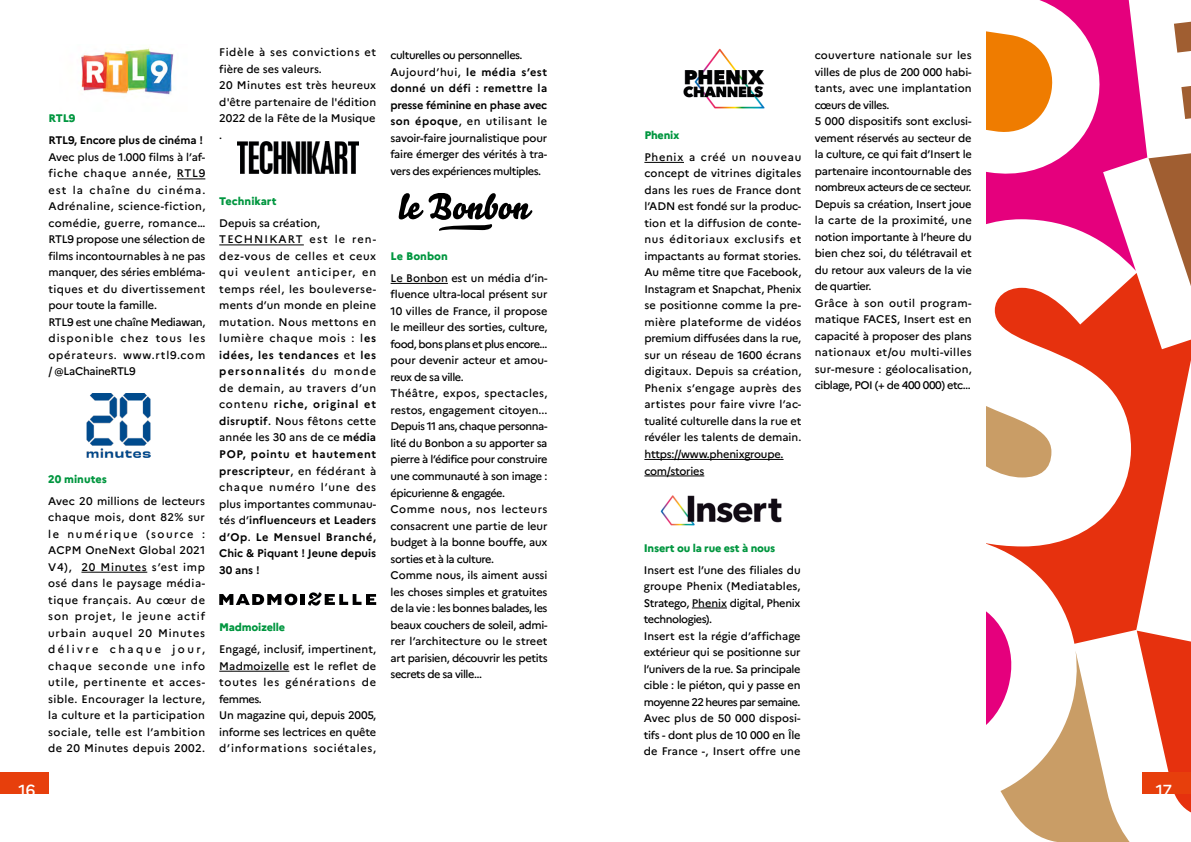
<style>
.page{position:relative;width:1191px;height:842px;background:#fff}
.page>*{position:absolute;margin:0;border:0;box-sizing:border-box;transform-origin:0 0}
.t1{font:500 16px "Marianne";color:#fff}
._01_Texte-labeur_Spe{font:500 11px/16.5px "Marianne";letter-spacing:-.005em;color:#000;text-align:justify}
._01_Texte-labeur_Spe-2{font:800 11px "Marianne";letter-spacing:-.02em;color:#00963f}
._01_Texte-labeur_Spe-3{font:500 11px/16.5px "Marianne";letter-spacing:.05em;color:#000}
._01_Texte-labeur_Spe-4{font:800 11px "Marianne";color:#00963f}
._01_Texte-labeur_Spe-5{font:500 11px "Marianne";letter-spacing:-.04em;color:#000}
._01_Texte-labeur_Spe-6{font:700 11px "Marianne";letter-spacing:-.01em;color:#000}
.s1{font-weight:700}
</style>
<div class="page">
<svg style="left:1148px;top:21px;width:43px;height:252px"></svg>
<svg style="left:986px;top:0;width:161px;height:271px"></svg>
<svg style="left:986px;top:273px;width:205px;height:315px"></svg>
<svg style="left:986px;top:588px;width:205px;height:254px"></svg>
<svg style="left:986px;top:31px;width:69px;height:105px"></svg>
<img style="left:683px;top:48px;width:82px;height:61px">
<hr style="left:644px;top:162px;width:40px;height:1px;background:#000">
<hr style="left:644px;top:459px;width:139px;height:1px;background:#000">
<hr style="left:644px;top:475px;width:60px;height:1px;background:#000">
<hr style="left:81px;top:572px;width:66px;height:1px;background:#000">
<img style="left:87px;top:393px;width:64px;height:65px">
<hr style="left:219px;top:244px;width:85px;height:1px;background:#000">
<img style="left:237px;top:141px;width:121px;height:32px">
<hr style="left:219px;top:671px;width:70px;height:1px;background:#000">
<svg style="left:219px;top:594px;width:78px;height:11px"></svg>
<div style="left:300px;top:594px;width:5px;height:11px;background:#000001"></div>
<svg style="left:308px;top:592px;width:68px;height:13px"></svg>
<svg style="left:399px;top:193px;width:133px;height:38px"></svg>
<hr style="left:390px;top:283px;width:58px;height:1px;background:#000">
<img style="left:660px;top:495px;width:122px;height:31px">
<hr style="left:692px;top:607px;width:35px;height:1px;background:#000">
<img style="left:81px;top:48px;width:93px;height:47px">
<svg style="left:177px;top:178px;width:28px;height:1px"></svg>
<div style="left:0;top:772px;width:48px;height:22px;background:#e73f0c"></div>
<div style="left:1142px;top:772px;width:49px;height:22px;background:#e73f0c"></div>
<p class="_01_Texte-labeur_Spe-2" style="left:48px;top:112px;width:29px">RTL9</p>
<p class="_01_Texte-labeur_Spe-6" style="left:48px;top:134px;width:156px">RTL9, Encore plus de cinéma !</p>
<p class="_01_Texte-labeur_Spe" style="left:48px;top:149px;width:158px">Avec plus de 1.000 films à l’af&shy;fiche chaque année, RTL9 est la chaîne du cinéma.<br>Adrénaline, science-fiction, comédie, guerre, romance… RTL9 propose une sélection de films incontournables à ne pas manquer, des séries embléma&shy;tiques et du divertissement pour toute la famille.</p>
<p class="_01_Texte-labeur_Spe" style="left:48px;top:314px;width:158px">RTL9 est une chaîne Mediawan, disponible chez tous les opérateurs. www.rtl9.com / @LaChaineRTL9</p>
<p class="_01_Texte-labeur_Spe-4" style="left:48px;top:472px;width:60px">20 minutes</p>
<p class="_01_Texte-labeur_Spe" style="left:48px;top:493px;width:158px">Avec 20 millions de lecteurs chaque mois, dont 82% sur le numérique (source :<br>ACPM OneNext Global 2021<br>V4), 20 Minutes s’est imp osé dans le paysage média&shy;tique français. Au cœur de son projet, le jeune actif urbain auquel 20 Minutes délivre chaque jour, chaque seconde une info utile, pertinente et acces&shy;sible. Encourager la lecture, la culture et la participation sociale, telle est l’ambition de 20 Minutes depuis 2002.</p>
<p class="_01_Texte-labeur_Spe-3" style="left:219px;top:44px;width:158px">Fidèle à ses convictions et fière de ses valeurs.</p>
<p class="_01_Texte-labeur_Spe" style="left:219px;top:77px;width:158px">20 Minutes est très heureux d'être partenaire de l'édition 2022 de la Fête de la Musique</p>
<p class="_01_Texte-labeur_Spe" style="left:219px;top:127px;width:4px">.</p>
<p class="_01_Texte-labeur_Spe-4" style="left:219px;top:194px;width:59px">Technikart</p>
<p class="_01_Texte-labeur_Spe" style="left:219px;top:215px;width:102px">Depuis sa création,</p>
<p class="_01_Texte-labeur_Spe" style="left:219px;top:231px;width:158px">TECHNIKART est le ren&shy;dez-vous de celles et ceux qui veulent anticiper, en temps réel, les bouleverse&shy;ments d’un monde en pleine mutation. Nous mettons en lumière chaque mois : l<span class="s1">es idées, les tendances</span> et <span class="s1">les personnalités</span> du monde de demain, au travers d’un contenu <span class="s1">riche, original et disruptif</span>. Nous fêtons cette année les 30 ans de ce <span class="s1">média POP, pointu et hautement prescripteur</span>, en fédérant à chaque numéro l’une des plus importantes communau&shy;tés d’<span class="s1">influenceurs et Leaders d’Op</span>. <span class="s1">Le Mensuel Branché, Chic &amp; Piquant ! Jeune depuis 30 ans !</span></p>
<p class="_01_Texte-labeur_Spe-2" style="left:219px;top:621px;width:67px">Madmoizelle</p>
<p class="_01_Texte-labeur_Spe" style="left:219px;top:641px;width:158px">Engagé, inclusif, impertinent, Madmoizelle est le reflet de toutes les générations de femmes.</p>
<p class="_01_Texte-labeur_Spe" style="left:219px;top:707px;width:158px">Un magazine qui, depuis 2005, informe ses lectrices en quête d’informations sociétales,</p>
<p class="_01_Texte-labeur_Spe-5" style="left:390px;top:49px;width:134px">culturelles ou personnelles.</p>
<p class="_01_Texte-labeur_Spe" style="left:390px;top:64px;width:158px">Aujourd’hui, <span class="s1">le média s’est donné un défi : remettre la presse féminine en phase avec son époque</span>, en utilisant le savoir-faire journalistique pour faire émerger des vérités à tra&shy;vers des expériences multiples.</p>
<p class="_01_Texte-labeur_Spe-4" style="left:390px;top:249px;width:59px">Le Bonbon</p>
<p class="_01_Texte-labeur_Spe" style="left:390px;top:270px;width:158px">Le Bonbon est un média d’in&shy;fluence ultra-local présent sur 10 villes de France, il propose le meilleur des sorties, culture, food, bons plans et plus encore… pour devenir acteur et amou&shy;reux de sa ville.</p>
<p class="_01_Texte-labeur_Spe" style="left:390px;top:385px;width:158px">Théâtre, expos, spectacles, restos, engagement citoyen...<br>Depuis 11 ans, chaque personna&shy;lité du Bonbon a su apporter sa pierre à l’édifice pour construire une communauté à son image : épicurienne &amp; engagée.</p>
<p class="_01_Texte-labeur_Spe" style="left:390px;top:501px;width:158px">Comme nous, nos lecteurs consacrent une partie de leur budget à la bonne bouffe, aux sorties et à la culture.</p>
<p class="_01_Texte-labeur_Spe" style="left:390px;top:567px;width:158px">Comme nous, ils aiment aussi les choses simples et gratuites de la vie : les bonnes balades, les beaux couchers de soleil, admi&shy;rer l’architecture ou le street art parisien, découvrir les petits secrets de sa ville…</p>
<p class="_01_Texte-labeur_Spe-2" style="left:644px;top:128px;width:37px">Phenix</p>
<p class="_01_Texte-labeur_Spe" style="left:644px;top:149px;width:158px;text-align:left">Phenix a créé un nouveau concept de vitrines digitales dans les rues de France dont l’ADN est fondé sur la produc&shy;tion et la diffusion de conte&shy;nus éditoriaux exclusifs et impactants au format stories.<br>Au même titre que Facebook,<br>Instagram et Snapchat, Phenix se positionne comme la pre&shy;mière plateforme de vidéos premium diffusées dans la rue, sur un réseau de 1600 écrans digitaux. Depuis sa création,<br>Phenix s’engage auprès des artistes pour faire vivre l’ac&shy;tualité culturelle dans la rue et révéler les talents de demain. https://www.phenixgroupe. com/stories</p>
<p class="_01_Texte-labeur_Spe" style="left:814px;top:47px;width:158px">couverture nationale sur les villes de plus de 200 000 habi&shy;tants, avec une implantation cœurs de villes.</p>
<p class="_01_Texte-labeur_Spe" style="left:814px;top:113px;width:158px">5 000 dispositifs sont exclusi&shy;vement réservés au secteur de la culture, ce qui fait d’Insert le partenaire incontournable des nombreux acteurs de ce secteur.</p>
<p class="_01_Texte-labeur_Spe" style="left:814px;top:196px;width:158px">Depuis sa création, Insert joue la carte de la proximité, une notion importante à l’heure du bien chez soi, du télétravail et du retour aux valeurs de la vie de quartier.</p>
<p class="_01_Texte-labeur_Spe" style="left:814px;top:295px;width:158px">Grâce à son outil program&shy;matique FACES, Insert est en capacité à proposer des plans nationaux et/ou multi-villes sur-mesure : géolocalisation, ciblage, POI (+ de 400 000) etc…</p>
<p class="_01_Texte-labeur_Spe-2" style="left:643px;top:541px;width:133px">Insert ou la rue est à nous</p>
<p class="_01_Texte-labeur_Spe" style="left:643px;top:561px;width:158px">Insert est l’une des filiales du groupe Phenix (Mediatables, Stratego, Phenix digital, Phenix technologies).</p>
<p class="_01_Texte-labeur_Spe" style="left:643px;top:627px;width:158px">Insert est la régie d’affichage extérieur qui se positionne sur l’univers de la rue. Sa principale cible : le piéton, qui y passe en moyenne 22 heures par semaine.</p>
<p class="_01_Texte-labeur_Spe" style="left:643px;top:710px;width:158px">Avec plus de 50 000 disposi&shy;tifs - dont plus de 10 000 en Île de France -, Insert offre une</p>
<h1 class="t1" style="left:18px;top:780px;width:18px">16</h1>
<h1 class="t1" style="left:1156px;top:780px;width:18px">17</h1>
</div>
